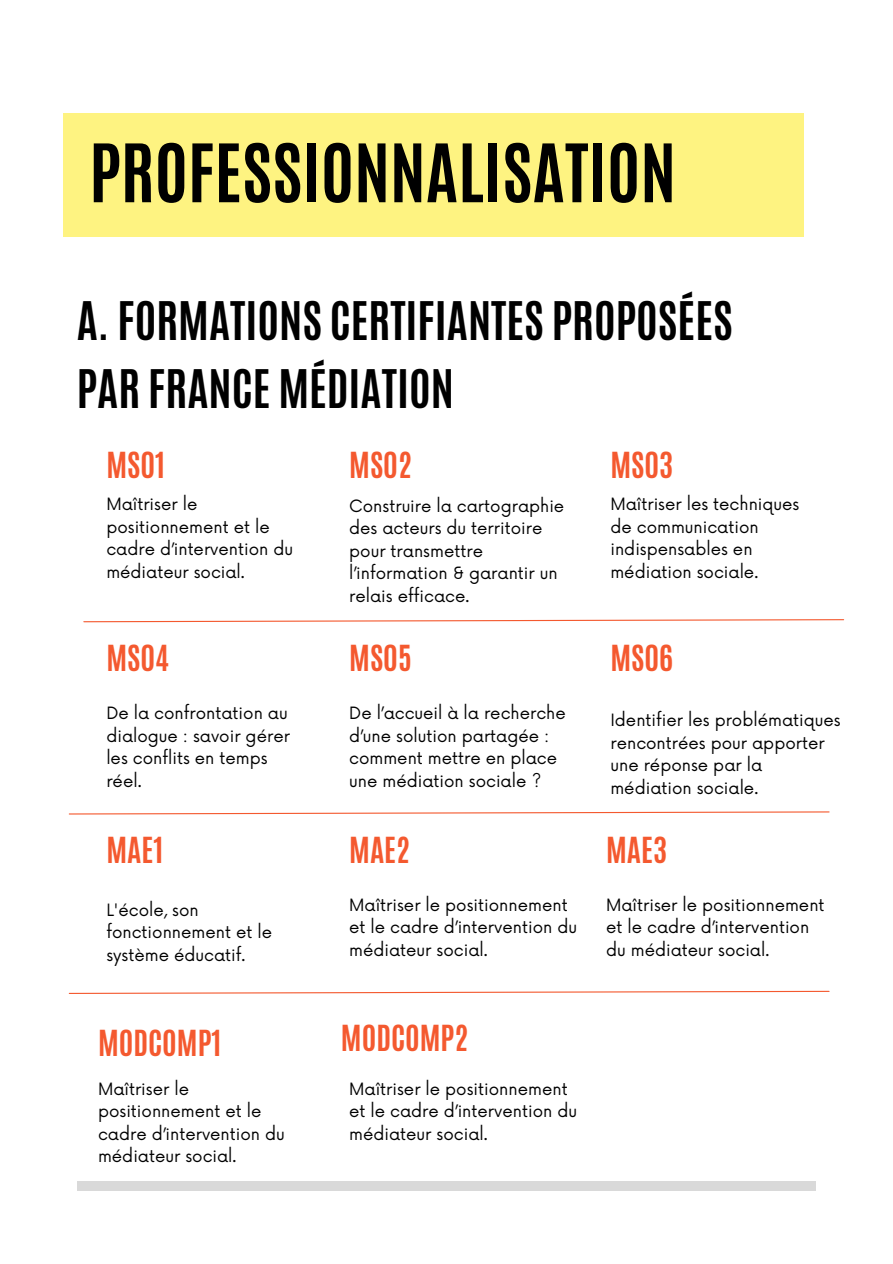
<style>
.page{position:relative;width:893px;height:1264px;background:#fff}
.page>*{position:absolute;margin:0;border:0;box-sizing:border-box;transform-origin:0 0}
.t1{font:700 68.4px "Antonio";color:#000}
.t2{font:700 44.4px/67.5px "Antonio";color:#000}
.t3{font:700 30px "Antonio";color:#f4592f}
.t4{font:16.5px/22.5px "Now";color:#000}
</style>
<div class="page">
<div style="left:77px;top:1181px;width:738px;height:9px;background:#d9d9d9"></div>
<div style="left:63px;top:113px;width:740px;height:123px;background:#fef381"></div>
<svg style="left:83px;top:619px;width:761px;height:4px"></svg>
<svg style="left:68px;top:811px;width:762px;height:4px"></svg>
<svg style="left:68px;top:990px;width:762px;height:4px"></svg>
<p class="t1" style="left:89px;top:124px;width:588px">PROFESSIONNALISATION</p>
<p class="t2" style="left:77px;top:288px;width:657px">A. FORMATIONS CERTIFIANTES PROPOSÉES<br>PAR FRANCE MÉDIATION</p>
<p class="t3" style="left:106px;top:443px;width:60px">MS01</p>
<p class="t4" style="left:106px;top:493px;width:188px">Maîtriser le positionnement et le cadre d’intervention du médiateur social.</p>
<p class="t3" style="left:106px;top:636px;width:64px">MS04</p>
<p class="t4" style="left:106px;top:703px;width:185px">De la confrontation au dialogue : savoir gérer les conflits en temps réel.</p>
<p class="t3" style="left:106px;top:828px;width:58px">MAE1</p>
<p class="t4" style="left:106px;top:899px;width:167px">L'école, son fonctionnement et le système éducatif.</p>
<p class="t3" style="left:98px;top:1021px;width:125px">MODCOMP1</p>
<p class="t4" style="left:98px;top:1078px;width:188px">Maîtriser le positionnement et le cadre d’intervention du médiateur social.</p>
<p class="t3" style="left:349px;top:443px;width:64px">MS02</p>
<p class="t4" style="left:349px;top:495px;width:216px">Construire la cartographie des acteurs du territoire pour transmettre l’information &amp; garantir un relais efficace.</p>
<p class="t3" style="left:349px;top:636px;width:64px">MS05</p>
<p class="t4" style="left:349px;top:703px;width:218px">De l’accueil à la recherche d’une solution partagée : comment mettre en place une médiation sociale ?</p>
<p class="t3" style="left:349px;top:828px;width:62px">MAE2</p>
<p class="t4" style="left:349px;top:894px;width:229px">Maîtriser le positionnement et le cadre d’intervention du médiateur social.</p>
<p class="t3" style="left:341px;top:1017px;width:129px">MODCOMP2</p>
<p class="t4" style="left:349px;top:1078px;width:229px">Maîtriser le positionnement et le cadre d’intervention du médiateur social.</p>
<p class="t3" style="left:610px;top:443px;width:64px">MS03</p>
<p class="t4" style="left:610px;top:493px;width:190px">Maîtriser les techniques de communication indispensables en médiation sociale.</p>
<p class="t3" style="left:610px;top:636px;width:64px">MS06</p>
<p class="t4" style="left:610px;top:709px;width:232px">Identifier les problématiques rencontrées pour apporter une réponse par la médiation sociale.</p>
<p class="t3" style="left:606px;top:828px;width:63px">MAE3</p>
<p class="t4" style="left:606px;top:894px;width:220px">Maîtriser le positionnement et le cadre d’intervention du médiateur social.</p>
</div>
